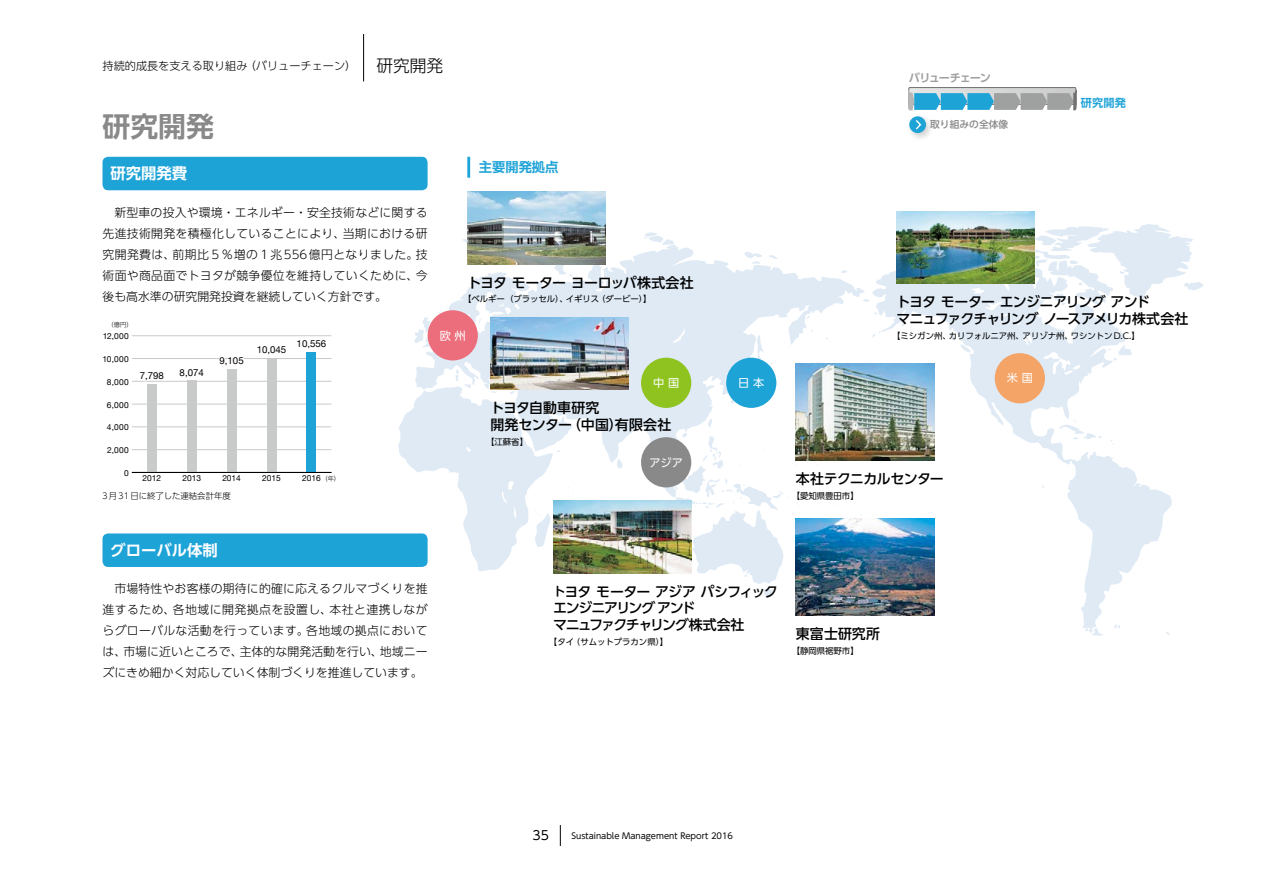
<style>
.page{position:relative;width:1263px;height:893px;background:#fff}
.page>*{position:absolute;margin:0;border:0;box-sizing:border-box;transform-origin:0 0}
.t1{font:700 27.9px "UD Shin Go Pro De";color:#898989}
.t2{font:300 16.8px "UD Shin Go Pro";color:#000}
.t3{font:700 15.3px "UD Shin Go Pro De";color:#fff}
.t4{font:500 13.95px/16.8px "UD Shin Go Pro";letter-spacing:-.06em;color:#000}
.t5{font:500 13.95px/16.8px "UD Shin Go Pro";letter-spacing:-.085em;color:#000}
.t6{font:500 13.95px/16.8px "UD Shin Go Pro";letter-spacing:.005em;color:#000}
.t7{font:500 13.95px "UD Shin Go Pro";letter-spacing:-.025em;color:#000}
.t8{font:500 13.95px "UD Shin Go Pro";letter-spacing:-.04em;color:#000}
.t9{font:700 13.2px "UD Shin Go Pro De";color:#1ea3d7}
.t10{font:12.6px "UD Shin Go Pro";color:#000}
.t11{font:300 11.85px/21px "UD Shin Go Pro";color:#000;text-align:justify}
.t12{font:300 11.1px "UD Shin Go Pro";color:#000}
.t13{font:11.1px "UD Shin Go Pro";color:#fff}
.t14{font:11.1px "UD Shin Go Pro De Bold 90 pv RKSJ H";letter-spacing:-.1em;color:#9fa0a0}
.t15{font:11.1px "UD Shin Go Pro De Bold 90 pv RKSJ H";color:#1ea3d7}
.t16{font:9.75px "Helvetica Neue";color:#000}
.t17{font:500 9.75px "UD Shin Go Pro";color:#898989}
.t18{font:8.4px "UD Shin Go Pro";color:#000}
.t19{font:8.4px "Helvetica Neue";color:#000}
.t20{font:300 8.4px "UD Shin Go Pro";color:#000}
.t21{font:300 6.3px "UD Shin Go Pro";color:#000}
.s1{font-family:"UD Shin Go Pro";font-weight:300;font-size:6.3px}
.s2{font-size:12.6px}
</style>
<div class="page">
<svg style="left:908px;top:87px;width:168px;height:23px;background:#85afc0"></svg>
<svg style="left:644px;top:232px;width:30px;height:13px"></svg>
<svg style="left:872px;top:270px;width:299px;height:363px"></svg>
<svg style="left:1085px;top:628px;width:18px;height:8px"></svg>
<svg style="left:865px;top:299px;width:5px;height:3px"></svg>
<svg style="left:1059px;top:419px;width:43px;height:20px"></svg>
<svg style="left:653px;top:571px;width:143px;height:27px"></svg>
<svg style="left:969px;top:224px;width:235px;height:83px"></svg>
<svg style="left:398px;top:245px;width:467px;height:326px"></svg>
<hr style="left:467px;top:157px;width:3px;height:21px;background:#1ea3d7">
<hr style="left:132px;top:449px;width:199px;height:1px;background:#c9caca">
<hr style="left:132px;top:427px;width:199px;height:1px;background:#c9caca">
<hr style="left:132px;top:404px;width:199px;height:1px;background:#c9caca">
<hr style="left:132px;top:381px;width:199px;height:1px;background:#c9caca">
<hr style="left:132px;top:358px;width:199px;height:1px;background:#c9caca">
<hr style="left:132px;top:335px;width:199px;height:1px;background:#c9caca">
<div style="left:306px;top:352px;width:10px;height:120px;background:#1ea3d7"></div>
<div style="left:267px;top:358px;width:9px;height:114px;background:#c9caca"></div>
<div style="left:227px;top:369px;width:10px;height:103px;background:#c9caca"></div>
<div style="left:187px;top:380px;width:10px;height:92px;background:#c9caca"></div>
<div style="left:147px;top:384px;width:10px;height:88px;background:#c9caca"></div>
<hr style="left:132px;top:472px;width:199px;height:1px;background:#000">
<svg style="left:138px;top:380px;width:28px;height:2px"></svg>
<svg style="left:219px;top:358px;width:25px;height:1px"></svg>
<img style="left:490px;top:317px;width:138px;height:73px">
<div style="left:641px;top:358px;width:50px;height:50px;background:#8fc31f;border-radius:50%"></div>
<img style="left:896px;top:211px;width:138px;height:73px">
<div style="left:995px;top:353px;width:50px;height:50px;background:#f4a467;border-radius:50%"></div>
<img style="left:467px;top:192px;width:138px;height:72px">
<div style="left:428px;top:310px;width:50px;height:50px;background:#ec6d7b;border-radius:50%"></div>
<img style="left:796px;top:363px;width:138px;height:98px">
<img style="left:796px;top:518px;width:138px;height:98px">
<div style="left:726px;top:358px;width:50px;height:50px;background:#1ea3d7;border-radius:50%"></div>
<img style="left:553px;top:501px;width:138px;height:72px">
<div style="left:641px;top:437px;width:50px;height:50px;background:#898989;border-radius:50%"></div>
<svg style="left:103px;top:156px;width:324px;height:35px"></svg>
<div style="left:103px;top:157px;width:325px;height:33px;background:#1ea3d7;border-radius:6px"></div>
<div style="left:103px;top:531px;width:325px;height:41px;background:#fff"></div>
<div style="left:103px;top:533px;width:325px;height:34px;background:#1ea3d7;border-radius:6px"></div>
<svg style="left:560px;top:825px;width:1px;height:21px"></svg>
<hr style="left:363px;top:34px;width:1px;height:47px;background:#000">
<div style="left:906px;top:113px;width:29px;height:29px;background:#000;opacity:.19"></div>
<svg style="left:907px;top:116px;width:28px;height:18px"></svg>
<p class="t12" style="left:103px;top:57px;width:255px">持続的成長を支える取り組み（バリューチェーン）</p>
<h2 class="t2" style="left:376px;top:52px;width:68px">研究開発</h2>
<h1 class="t1" style="left:103px;top:103px;width:113px">研究開発</h1>
<p class="t3" style="left:110px;top:161px;width:78px">研究開発費</p>
<p class="t11" style="left:103px;top:201px;width:327px;text-indent:12px">新型車の投入や環境・エネルギー・安全技術などに関する先進技術開発を積極化していることにより、当期における研究開発費は、前期比５％増の１兆556億円となりました。技術面や商品面でトヨタが競争優位を維持していくために、今後も高水準の研究開発投資を継続していく方針です。</p>
<p class="t21" style="left:107px;top:319px;width:27px">（億円）</p>
<p class="t19" style="left:103px;top:330px;width:28px">12,000</p>
<p class="t19" style="left:103px;top:353px;width:28px">10,000</p>
<p class="t19" style="left:107px;top:376px;width:23px">8,000</p>
<p class="t19" style="left:107px;top:399px;width:23px">6,000</p>
<p class="t19" style="left:107px;top:421px;width:23px">4,000</p>
<p class="t19" style="left:107px;top:444px;width:23px">2,000</p>
<p class="t19" style="left:124px;top:467px;width:6px">0</p>
<p class="t16" style="left:140px;top:369px;width:26px">7,798</p>
<p class="t16" style="left:180px;top:365px;width:26px">8,074</p>
<p class="t16" style="left:220px;top:353px;width:26px">9,105</p>
<p class="t16" style="left:257px;top:343px;width:31px">10,045</p>
<p class="t16" style="left:297px;top:337px;width:31px">10,556</p>
<p class="t19" style="left:143px;top:472px;width:20px">2012</p>
<p class="t19" style="left:182px;top:472px;width:20px">2013</p>
<p class="t19" style="left:222px;top:472px;width:20px">2014</p>
<p class="t19" style="left:262px;top:472px;width:20px">2015</p>
<p class="t19" style="left:302px;top:472px;width:40px">2016<span class="s1">（年）</span></p>
<p class="t20" style="left:102px;top:489px;width:130px">3月31日に終了した連結会計年度</p>
<p class="t9" style="left:479px;top:157px;width:81px">主要開発拠点</p>
<p class="t7" style="left:467px;top:271px;width:228px">トヨタ モーター ヨーロッパ株式会社</p>
<p class="t18" style="left:463px;top:292px;width:190px">【ベルギー（ブラッセル）、イギリス（ダービー）】</p>
<p class="t13" style="left:440px;top:326px;width:28px">欧 州</p>
<p class="t13" style="left:653px;top:374px;width:28px">中 国</p>
<p class="t6" style="left:490px;top:399px;width:182px">トヨタ自動車研究<br>開発センター（中国）有限会社</p>
<p class="t18" style="left:486px;top:435px;width:43px">【江蘇省】</p>
<p class="t13" style="left:649px;top:453px;width:35px">アジア</p>
<p class="t13" style="left:738px;top:374px;width:28px">日 本</p>
<p class="t3" style="left:110px;top:538px;width:109px">グローバル体制</p>
<p class="t11" style="left:103px;top:578px;width:327px;text-indent:12px">市場特性やお客様の期待に的確に応えるクルマづくりを推進するため、各地域に開発拠点を設置し、本社と連携しながらグローバルな活動を行っています。各地域の拠点においては、市場に近いところで、主体的な開発活動を行い、地域ニーズにきめ細かく対応していく体制づくりを推進しています。</p>
<p class="t5" style="left:553px;top:583px;width:227px"><span class="s2">ト</span>ヨタ モーター アジア パシフィックエンジニアリング アンド<br>マニュファクチャリング株式会社</p>
<p class="t18" style="left:549px;top:635px;width:121px">【タイ（サムットプラカン県）】</p>
<p class="t14" style="left:909px;top:69px;width:84px">バリューチェーン</p>
<p class="t17" style="left:930px;top:117px;width:80px">取り組みの全体像</p>
<p class="t15" style="left:1081px;top:93px;width:47px">研究開発</p>
<p class="t4" style="left:896px;top:293px;width:294px">トヨタ モーター エンジニアリング アンド<br>マニュファクチャリング ノースアメリカ株式会社</p>
<p class="t18" style="left:892px;top:329px;width:249px">【ミシガン州、カリフォルニア州、アリゾナ州、ワシントンD.C.】</p>
<p class="t13" style="left:1007px;top:369px;width:28px">米 国</p>
<p class="t8" style="left:796px;top:468px;width:149px">本社テクニカルセンター</p>
<p class="t18" style="left:792px;top:489px;width:68px">【愛知県豊田市】</p>
<p class="t4" style="left:796px;top:625px;width:86px">東富士研究所</p>
<p class="t18" style="left:792px;top:644px;width:68px">【静岡県裾野市】</p>
<p class="t10" style="left:532px;top:825px;width:18px">35</p>
<p class="t18" style="left:571px;top:829px;width:163px">Sustainable Management Report 2016</p>
</div>
